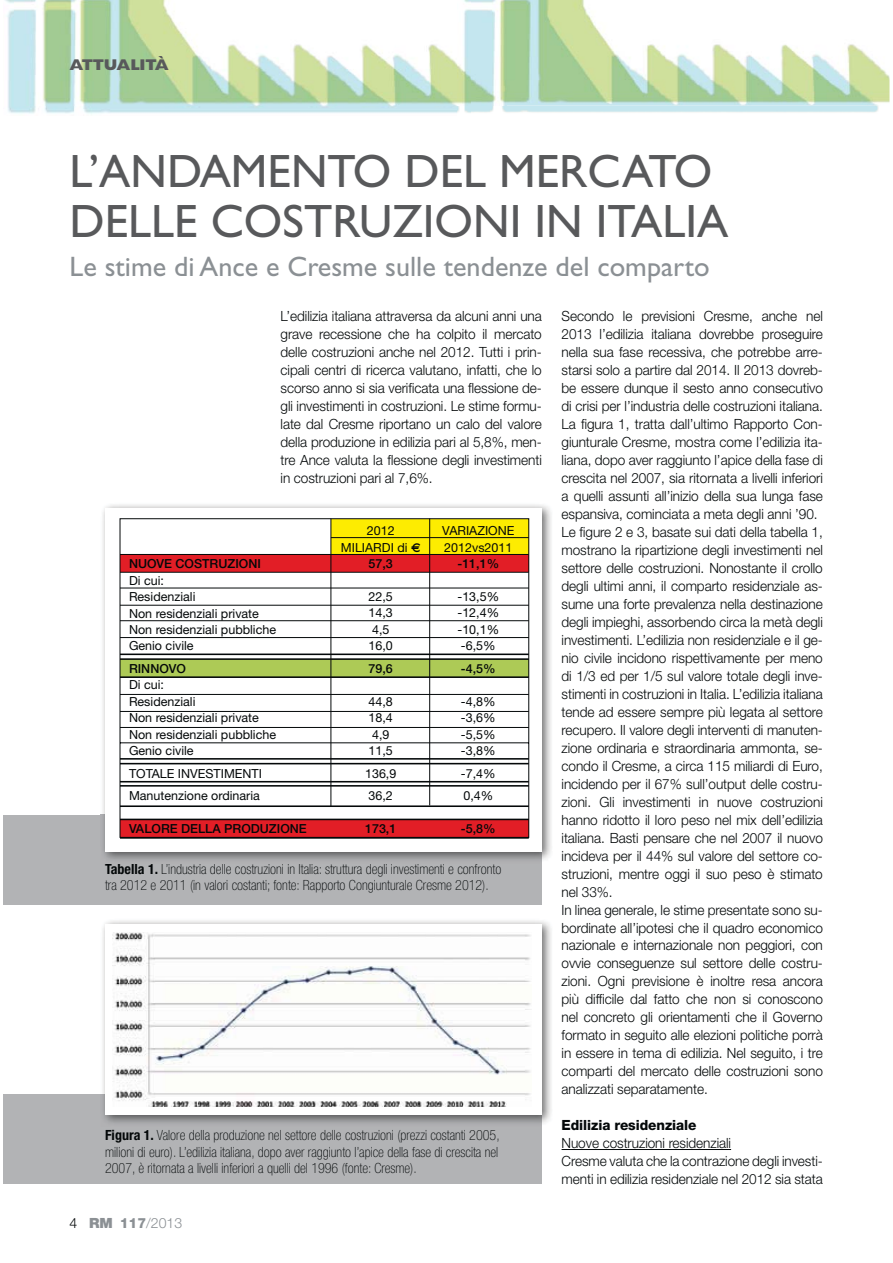
<style>
.page{position:relative;width:893px;height:1263px;background:#fff}
.page>*{position:absolute;margin:0;border:0;box-sizing:border-box;transform-origin:0 0}
.t1{font:46.95px/50.1px "Gill Sans Std";color:#58595b}
.t2{font:28.2px "Gill Sans Std";color:#8b9094}
.t3{font:800 15.6px "Gill Sans Std";color:#58595b}
.t4{font:300 14.1px/18px "Helvetica Neue LT Std";letter-spacing:-.005em;color:#040809}
.t5{font:100 condensed 14.1px/16.4px "Helvetica Neue LT Std";color:#040809}
.t6{font:800 14.1px "Helvetica Neue LT Std";letter-spacing:-.005em;color:#040809}
.t7{font:300 14.1px "Helvetica Neue LT Std";color:#8b9094}
.t8{font:12.45px/16.4px "Helvetica Neue LT Std";color:#040809}
.t9{font:500 12.45px "Helvetica Neue LT Std";color:#040809}
.s1{font-family:"Euro Classic"}
.s2{font-weight:500}
.s3{font-weight:700}
.s4{color:#040809}
.s5{font-weight:900}
.s6{font-weight:800}
</style>
<div class="page">
<div style="left:3px;top:815px;width:539px;height:90px;background:#b2b3b5"></div>
<img style="left:5px;top:0;width:452px;height:114px">
<img style="left:471px;top:106px;width:408px;height:7px">
<img style="left:457px;top:106px;width:14px;height:7px">
<img style="left:14px;top:0;width:875px;height:106px">
<img style="left:492px;top:0;width:14px;height:106px">
<div style="left:3px;top:1094px;width:539px;height:90px;background:#b2b3b5"></div>
<hr style="left:561px;top:1149px;width:170px;height:1px;background:#040809">
<img style="left:102px;top:920px;width:450px;height:203px">
<img style="left:102px;top:1094px;width:440px;height:29px">
<div style="left:106px;top:924px;width:436px;height:191px;background:#fff"></div>
<img style="left:112px;top:932px;width:419px;height:174px">
<img style="left:100px;top:504px;width:452px;height:356px">
<img style="left:100px;top:815px;width:442px;height:45px">
<div style="left:106px;top:508px;width:436px;height:343px;background:#fff"></div>
<hr style="left:120px;top:837px;width:409px;height:2px;background:#040809">
<svg style="left:120px;top:518px;width:409px;height:319px"></svg>
<p class="t3" style="left:70px;top:55px;width:101px">ATTUALITÀ</p>
<h1 class="t1" style="left:70px;top:150px;width:660px">L’ANDAMENTO DEL MERCATO<br>DELLE COSTRUZIONI IN ITALIA</h1>
<h2 class="t2" style="left:70px;top:256px;width:641px">Le stime di Ance e Cresme sulle tendenze del comparto</h2>
<p class="t4" style="left:281px;top:308px;width:263px;text-align:justify">L’edilizia italiana attraversa da alcuni anni una grave recessione che ha colpito il mercato delle costruzioni anche nel 2012. Tutti i prin&shy;cipali centri di ricerca valutano, infatti, che lo scorso anno si sia verificata una flessione de&shy;gli investimenti in costruzioni. Le stime formu&shy;late dal Cresme riportano un calo del valore della produzione in edilizia pari al 5,8%, men&shy;tre Ance valuta la flessione degli investimenti in costruzioni pari al 7,6%.</p>
<p class="t9" style="left:129px;top:557px;width:133px">NUOVE COSTRUZIONI</p>
<p class="t8" style="left:129px;top:573px;width:149px">Di cui:<br>Residenziali<br>Non residenziali private<br>Non residenziali pubbliche<br>Genio civile</p>
<p class="t9" style="left:129px;top:661px;width:58px">RINNOVO</p>
<p class="t8" style="left:129px;top:678px;width:149px">Di cui:<br>Residenziali<br>Non residenziali private<br>Non residenziali pubbliche<br>Genio civile</p>
<p class="t8" style="left:129px;top:763px;width:134px;line-height:22.6px">TOTALE INVESTIMENTI<br>Manutenzione ordinaria</p>
<p class="t9" style="left:129px;top:822px;width:179px">VALORE DELLA PRODUZIONE</p>
<p class="t8" style="left:341px;top:524px;width:81px;text-align:center">2012<br>MILIARDI di <span class="s1">E<br></span><span class="s2">57,3</span></p>
<p class="t8" style="left:369px;top:589px;width:26px">22,5<br>14,3<br>4,5<br>16,0</p>
<p class="t9" style="left:369px;top:661px;width:26px">79,6</p>
<p class="t8" style="left:369px;top:694px;width:26px">44,8<br>18,4<br>4,9<br>11,5</p>
<p class="t8" style="left:365px;top:763px;width:33px;line-height:22.6px">136,9<br>36,2</p>
<p class="t9" style="left:365px;top:822px;width:33px">173,1</p>
<p class="t8" style="left:442px;top:524px;width:74px">VARIAZIONE<br>2012vs2011</p>
<p class="t9" style="left:457px;top:557px;width:43px">-11,1%</p>
<p class="t8" style="left:457px;top:589px;width:43px;text-align:justify">-13,5% -12,4% -10,1% -6,5%</p>
<p class="t9" style="left:461px;top:661px;width:36px">-4,5%</p>
<p class="t8" style="left:461px;top:694px;width:36px;text-align:justify">-4,8% -3,6% -5,5% -3,8%</p>
<p class="t8" style="left:461px;top:763px;width:36px;line-height:22.6px">-7,4%<br>0,4%</p>
<p class="t9" style="left:461px;top:822px;width:36px">-5,8%</p>
<p class="t5" style="left:105px;top:862px;width:398px"><span class="s3">Tabella 1.</span> L’industria delle costruzioni in Italia: struttura degli investimenti e confronto tra 2012 e 2011 (in valori costanti; fonte: Rapporto Congiunturale Cresme 2012).</p>
<p class="t5" style="left:105px;top:1128px;width:396px;text-align:justify"><span class="s3">Figura 1.</span> Valore della produzione nel settore delle costruzioni (prezzi costanti 2005, milioni di euro). L’edilizia italiana, dopo aver raggiunto l’apice della fase di crescita nel 2007, è ritornata a livelli inferiori a quelli del 1996 (fonte: Cresme).</p>
<p class="t7" style="left:70px;top:1218px;width:114px"><span class="s4">4</span> <span class="s5">RM</span> <span class="s6">117</span>/2013</p>
<p class="t4" style="left:561px;top:308px;width:263px">Secondo le previsioni Cresme, anche nel 2013 l’edilizia italiana dovrebbe proseguire nella sua fase recessiva, che potrebbe arre&shy;starsi solo a partire dal 2014. Il 2013 dovreb&shy;be essere dunque il sesto anno consecutivo di crisi per l’industria delle costruzioni italiana.<br>La figura 1, tratta dall’ultimo Rapporto Con&shy;giunturale Cresme, mostra come l’edilizia ita&shy;liana, dopo aver raggiunto l’apice della fase di crescita nel 2007, sia ritornata a livelli inferiori a quelli assunti all’inizio della sua lunga fase espansiva, cominciata a meta degli anni ’90.<br>Le figure 2 e 3, basate sui dati della tabella 1, mostrano la ripartizione degli investimenti nel settore delle costruzioni. Nonostante il crollo degli ultimi anni, il comparto residenziale as&shy;sume una forte prevalenza nella destinazione degli impieghi, assorbendo circa la metà degli investimenti. L’edilizia non residenziale e il ge&shy;nio civile incidono rispettivamente per meno di 1/3 ed per 1/5 sul valore totale degli inve&shy;stimenti in costruzioni in Italia. L’edilizia italiana tende ad essere sempre più legata al settore recupero. Il valore degli interventi di manuten&shy;zione ordinaria e straordinaria ammonta, se&shy;condo il Cresme, a circa 115 miliardi di Euro, incidendo per il 67% sull’output delle costru&shy;zioni. Gli investimenti in nuove costruzioni hanno ridotto il loro peso nel mix dell’edilizia italiana. Basti pensare che nel 2007 il nuovo incideva per il 44% sul valore del settore co&shy;struzioni, mentre oggi il suo peso è stimato nel 33%.<br>In linea generale, le stime presentate sono su&shy;bordinate all’ipotesi che il quadro economico nazionale e internazionale non peggiori, con ovvie conseguenze sul settore delle costru&shy;zioni. Ogni previsione è inoltre resa ancora più difficile dal fatto che non si conoscono nel concreto gli orientamenti che il Governo formato in seguito alle elezioni politiche porrà in essere in tema di edilizia. Nel seguito, i tre comparti del mercato delle costruzioni sono analizzati separatamente.</p>
<p class="t6" style="left:561px;top:1120px;width:136px">Edilizia residenziale</p>
<p class="t4" style="left:561px;top:1135px;width:263px">Nuove costruzioni residenziali<br>Cresme valuta che la contrazione degli investi&shy;menti in edilizia residenziale nel 2012 sia stata</p>
</div>
